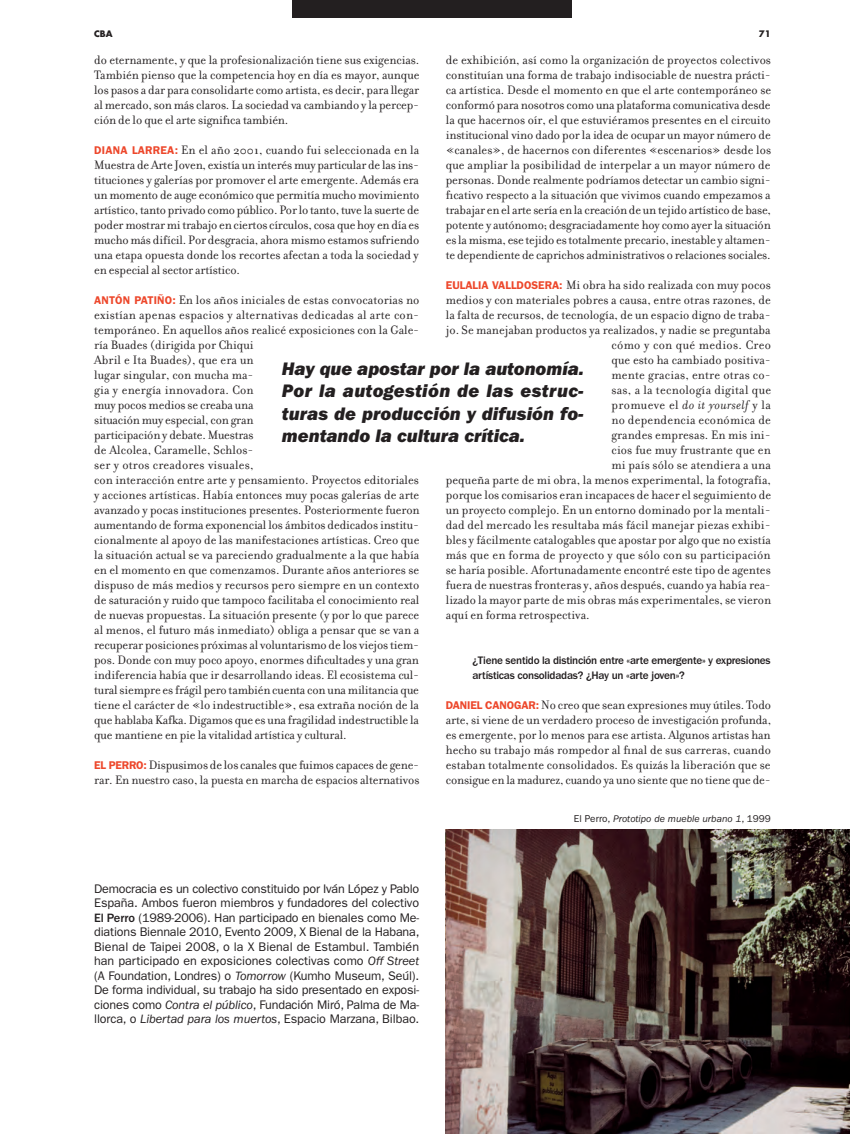
<style>
.page{position:relative;width:850px;height:1134px;background:#fff}
.page>*{position:absolute;margin:0;border:0;box-sizing:border-box;transform-origin:0 0}
.t1{font:18.75px/22.5px "ITC Franklin Gothic Std Hvy It";color:#231f20;text-align:justify}
.t2{font:13.12px/15px "Filosofia";color:#231f20;text-align:justify}
.t3{font:13.12px "Filosofia";letter-spacing:.025em;color:#231f20}
.t4{font:13.12px "Filosofia";letter-spacing:.02em;color:#231f20}
.t5{font:12.5px/14.5px "ITC Franklin Gothic Std";letter-spacing:-.01em;color:#231f20;text-align:justify}
.t6{font:500 11.25px/15px "ITC Franklin Gothic Std";letter-spacing:-.02em;color:#231f20}
.t7{font:italic 10px "ITC Franklin Gothic Std";color:#231f20}
.t8{font:700 8.75px "Futura";color:#231f20}
.s1{font-family:"ITC Franklin Gothic Std";font-weight:600;font-size:11.25px;color:#ed472b}
.s2{font-style:italic}
.s3{font-style:normal}
.s4{font-weight:500}
</style>
<div class="page">
<div style="left:292px;top:0;width:280px;height:18px;background:#231f20"></div>
<img style="left:446px;top:829px;width:404px;height:305px">
<p class="t8" style="left:94px;top:28px;width:20px">CBA</p>
<p class="t8" style="left:759px;top:28px;width:13px">71</p>
<p class="t2" style="left:94px;top:53px;width:327px">do eternamente, y que la profesionalización tiene sus exigencias.<br>También pienso que la competencia hoy en día es mayor, aunque los pasos a dar para consolidarte como artista, es decir, para llegar al mercado, son más claros. La sociedad va cambiando y la percep&shy;ción de lo que el arte significa también.</p>
<p class="t2" style="left:94px;top:143px;width:327px"><span class="s1">DIANA LARREA:</span> En el año 2001, cuando fui seleccionada en la Muestra de Arte Joven, existía un interés muy particular de las ins&shy;tituciones y galerías por promover el arte emergente. Además era un momento de auge económico que permitía mucho movimiento artístico, tanto privado como público. Por lo tanto, tuve la suerte de poder mostrar mi trabajo en ciertos círculos, cosa que hoy en día es mucho más difícil. Por desgracia, ahora mismo estamos sufriendo una etapa opuesta donde los recortes afectan a toda la sociedad y en especial al sector artístico.</p>
<p class="t2" style="left:94px;top:293px;width:327px;text-align:left"><span class="s1">ANTÓN PATIÑO:</span> En los años iniciales de estas convocatorias no existían apenas espacios y alternativas dedicadas al arte con&shy;temporáneo. En aquellos años realicé exposiciones con la Gale&shy;ría Buades (dirigida por Chiqui<br>Abril e Ita Buades), que era un<br>lugar singular, con mucha ma-<br>gia y energía innovadora. Con<br>muy pocos medios se creaba una<br>situación muy especial, con gran<br>participación y debate. Muestras<br>de Alcolea, Caramelle, Schlos-<br>ser y otros creadores visuales,<br>con interacción entre arte y pensamiento. Proyectos editoriales y acciones artísticas. Había entonces muy pocas galerías de arte avanzado y pocas instituciones presentes. Posteriormente fueron aumentando de forma exponencial los ámbitos dedicados institu&shy;cionalmente al apoyo de las manifestaciones artísticas. Creo que la situación actual se va pareciendo gradualmente a la que había en el momento en que comenzamos. Durante años anteriores se dispuso de más medios y recursos pero siempre en un contexto de saturación y ruido que tampoco facilitaba el conocimiento real de nuevas propuestas. La situación presente (y por lo que parece al menos, el futuro más inmediato) obliga a pensar que se van a recuperar posiciones próximas al voluntarismo de los viejos tiem&shy;pos. Donde con muy poco apoyo, enormes dificultades y una gran indiferencia había que ir desarrollando ideas. El ecosistema cul&shy;tural siempre es frágil pero también cuenta con una militancia que tiene el carácter de «lo indestructible», esa extraña noción de la que hablaba Kafka. Digamos que es una fragilidad indestructible la que mantiene en pie la vitalidad artística y cultural.</p>
<p class="t2" style="left:94px;top:758px;width:327px"><span class="s1">EL PERRO:</span> Dispusimos de los canales que fuimos capaces de gene&shy;rar. En nuestro caso, la puesta en marcha de espacios alternativos</p>
<p class="t2" style="left:446px;top:53px;width:327px">de exhibición, así como la organización de proyectos colectivos constituían una forma de trabajo indisociable de nuestra prácti&shy;ca artística. Desde el momento en que el arte contemporáneo se conformó para nosotros como una plataforma comunicativa desde la que hacernos oír, el que estuviéramos presentes en el circuito institucional vino dado por la idea de ocupar un mayor número de «canales», de hacernos con diferentes «escenarios» desde los que ampliar la posibilidad de interpelar a un mayor número de personas. Donde realmente podríamos detectar un cambio signi&shy;ficativo respecto a la situación que vivimos cuando empezamos a trabajar en el arte sería en la creación de un tejido artístico de base, potente y autónomo; desgraciadamente hoy como ayer la situación es la misma, ese tejido es totalmente precario, inestable y altamen&shy;te dependiente de caprichos administrativos o relaciones sociales.</p>
<p class="t2" style="left:446px;top:278px;width:326px"><span class="s1">EULALIA VALLDOSERA:</span> Mi obra ha sido realizada con muy pocos</p>
<p class="t2" style="left:446px;top:293px;width:327px">medios y con materiales pobres a causa, entre otras razones, de</p>
<p class="t2" style="left:446px;top:308px;width:327px">la falta de recursos, de tecnología, de un espacio digno de traba-</p>
<p class="t2" style="left:446px;top:323px;width:326px">jo. Se manejaban productos ya realizados, y nadie se preguntaba</p>
<p class="t3" style="left:611px;top:338px;width:161px">cómo y con qué medios. Creo</p>
<p class="t2" style="left:611px;top:353px;width:161px">que esto ha cambiado positiva-</p>
<p class="t2" style="left:611px;top:368px;width:161px">mente gracias, entre otras co-</p>
<p class="t4" style="left:611px;top:383px;width:161px">sas, a la tecnología digital que</p>
<p class="t3" style="left:611px;top:398px;width:161px">promueve el <span class="s2">do it yourself</span> y la</p>
<p class="t2" style="left:611px;top:413px;width:161px">no dependencia económica de</p>
<p class="t2" style="left:611px;top:428px;width:161px">grandes empresas. En mis ini-</p>
<p class="t2" style="left:611px;top:443px;width:161px">cios fue muy frustrante que en</p>
<p class="t2" style="left:611px;top:458px;width:161px">mi país sólo se atendiera a una</p>
<p class="t2" style="left:446px;top:473px;width:327px">pequeña parte de mi obra, la menos experimental, la fotografía,</p>
<p class="t2" style="left:446px;top:488px;width:327px">porque los comisarios eran incapaces de hacer el seguimiento de</p>
<p class="t2" style="left:446px;top:503px;width:327px">un proyecto complejo. En un entorno dominado por la mentali-</p>
<p class="t2" style="left:446px;top:518px;width:327px">dad del mercado les resultaba más fácil manejar piezas exhibi-</p>
<p class="t2" style="left:446px;top:533px;width:327px">bles y fácilmente catalogables que apostar por algo que no existía</p>
<p class="t2" style="left:446px;top:548px;width:326px">más que en forma de proyecto y que sólo con su participación</p>
<p class="t2" style="left:446px;top:563px;width:326px">se haría posible. Afortunadamente encontré este tipo de agentes</p>
<p class="t2" style="left:446px;top:578px;width:327px">fuera de nuestras fronteras y, años después, cuando ya había rea-</p>
<p class="t2" style="left:446px;top:593px;width:327px">lizado la mayor parte de mis obras más experimentales, se vieron</p>
<p class="t2" style="left:446px;top:608px;width:145px">aquí en forma retrospectiva.</p>
<p class="t6" style="left:472px;top:653px;width:300px">¿Tiene sentido la distinción entre «arte emergente» y expresiones artísticas consolidadas? ¿Hay un «arte joven»?</p>
<p class="t2" style="left:446px;top:698px;width:327px"><span class="s1">DANIEL CANOGAR:</span> No creo que sean expresiones muy útiles. Todo arte, si viene de un verdadero proceso de investigación profunda, es emergente, por lo menos para ese artista. Algunos artistas han hecho su trabajo más rompedor al final de sus carreras, cuando estaban totalmente consolidados. Es quizás la liberación que se consigue en la madurez, cuando ya uno siente que no tiene que de-</p>
<p class="t7" style="left:574px;top:813px;width:199px"><span class="s3">El Perro,</span> Prototipo de mueble urbano 1<span class="s3">, 1999</span></p>
<h1 class="t1" style="left:282px;top:357px;width:304px">Hay que apostar por la autonomía.<br>Por la autogestión de las estruc&shy;turas de producción y difusión fo&shy;mentando la cultura crítica.</h1>
<p class="t5" style="left:94px;top:881px;width:327px">Democracia es un colectivo constituido por Iván López y Pablo España. Ambos fueron miembros y fundadores del colectivo <span class="s4">El Perro</span> (1989-2006). Han participado en bienales como Me&shy;diations Biennale 2010, Evento 2009, X Bienal de la Habana, Bienal de Taipei 2008, o la X Bienal de Estambul. También han participado en exposiciones colectivas como <span class="s2">Off Street </span>(A Foundation, Londres) o <span class="s2">Tomorrow</span> (Kumho Museum, Seúl).<br>De forma individual, su trabajo ha sido presentado en exposi&shy;ciones como <span class="s2">Contra el público</span>, Fundación Miró, Palma de Ma&shy;llorca, o <span class="s2">Libertad para los muertos</span>, Espacio Marzana, Bilbao.</p>
</div>
